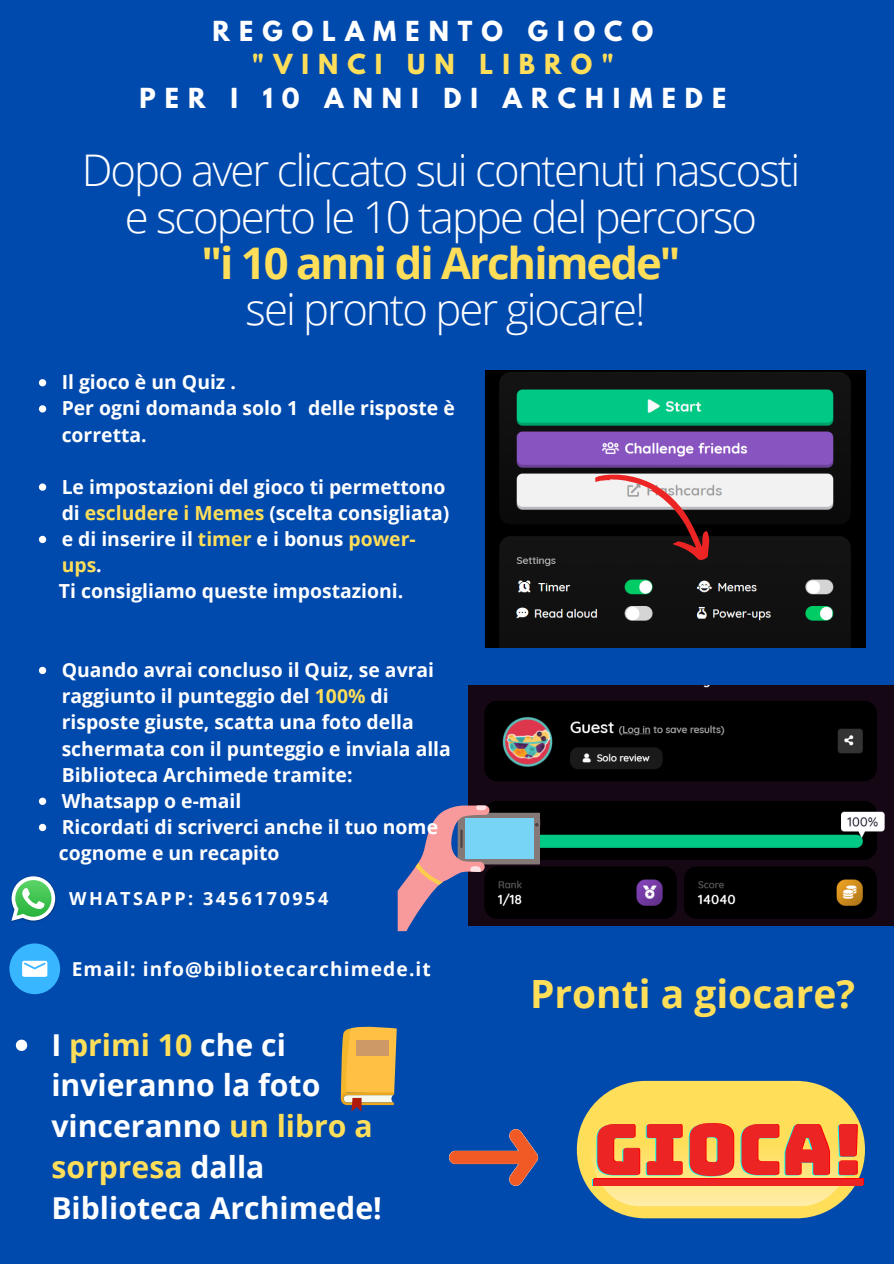
<style>
.page{position:relative;width:894px;height:1264px;background:#fff}
.page>*{position:absolute;margin:0;border:0;box-sizing:border-box;transform-origin:0 0}
.t1{font:70.2px "Bungee";color:#0ff}
.t2{font:300 43.65px/46.3px "Open Sans";letter-spacing:-.045em;color:#fff;text-align:center}
.t3{font:700 43.65px "Open Sans";letter-spacing:-.045em;color:#ffde59}
.t4{font:700 38.85px "Open Sans";color:#ffde59}
.t5{font:700 30.15px/40.8px "Open Sans";color:#fff}
.t6{font:700 24.45px "League Spartan";letter-spacing:.37em;color:#fff}
.t7{font:700 24.45px "League Spartan";letter-spacing:.37em;color:#ffde59}
.t8{font:700 19.35px/26.1px "Open Sans";color:#fff}
.t9{font:700 19.2px "Open Sans";letter-spacing:.055em;color:#fff}
.t10{font:700 18px "Open Sans";letter-spacing:.14em;color:#fff}
.s1{color:#ffde59}
</style>
<div class="page">
<div style="left:0;top:0;width:893px;height:1263px;background:#004aad"></div>
<img style="left:485px;top:371px;width:379px;height:277px">
<img style="left:468px;top:685px;width:425px;height:240px">
<svg style="left:593px;top:450px;width:130px;height:119px;background:#6b5563"></svg>
<svg style="left:341px;top:1026px;width:55px;height:85px;background:#d7ad56"></svg>
<div style="left:356px;top:1039px;width:33px;height:16px;background:#cc9967"></div>
<div style="left:457px;top:812px;width:82px;height:52px;background:#847976"></div>
<div style="left:465px;top:818px;width:68px;height:40px;background:#78d4f7"></div>
<svg style="left:397px;top:805px;width:92px;height:126px"></svg>
<img style="left:11px;top:892px;width:46px;height:30px">
<svg style="left:11px;top:876px;width:44px;height:44px;background:#74bf9c"></svg>
<div style="left:9px;top:943px;width:51px;height:51px;background:#38b6ff;border-radius:50%"></div>
<svg style="left:22px;top:960px;width:25px;height:16px"></svg>
<img style="left:448px;top:1129px;width:91px;height:57px">
<svg style="left:16px;top:1039px;width:11px;height:11px"></svg>
<svg style="left:39px;top:667px;width:7px;height:7px"></svg>
<svg style="left:39px;top:797px;width:7px;height:8px"></svg>
<svg style="left:39px;top:823px;width:7px;height:8px"></svg>
<svg style="left:39px;top:483px;width:7px;height:8px"></svg>
<svg style="left:39px;top:536px;width:7px;height:7px"></svg>
<svg style="left:39px;top:379px;width:7px;height:7px"></svg>
<svg style="left:39px;top:405px;width:7px;height:7px"></svg>
<div style="left:576px;top:1080px;width:288px;height:138px;background:#ffde59;border-radius:68px"></div>
<svg style="left:589px;top:1151px;width:265px;height:55px"></svg>
<div style="left:592px;top:1179px;width:269px;height:7px;background:#ec2524"></div>
<div style="left:593px;top:1178px;width:269px;height:7px;background:#ec2524"></div>
<p class="t6" style="left:212px;top:19px;width:442px">REGOLAMENTO GIOCO</p>
<p class="t7" style="left:252px;top:52px;width:363px">"VINCI UN LIBRO"</p>
<p class="t6" style="left:139px;top:86px;width:588px">PER I 10 ANNI DI ARCHIMEDE</p>
<h2 class="t2" style="left:82px;top:146px;width:719px">Dopo aver cliccato sui contenuti nascosti e scoperto le 10 tappe del percorso</h2>
<h2 class="t3" style="left:201px;top:232px;width:480px">"i 10 anni di Archimede"</h2>
<h2 class="t2" style="left:245px;top:285px;width:401px">sei pronto per giocare!</h2>
<p class="t8" style="left:62px;top:369px;width:394px">Il gioco è un Quiz .<br>Per ogni domanda solo 1 delle risposte è corretta.</p>
<p class="t8" style="left:59px;top:473px;width:392px">Le impostazioni del gioco ti permettono di <span class="s1">escludere i Memes</span> (scelta consigliata) e di inserire il <span class="s1">timer</span> e i bonus <span class="s1">power&shy;ups</span>.<br>Ti consigliamo queste impostazioni.</p>
<p class="t8" style="left:59px;top:656px;width:393px">Quando avrai concluso il Quiz, se avrai raggiunto il punteggio del <span class="s1">100%</span> di risposte giuste, scatta una foto della schermata con il punteggio e inviala alla Biblioteca Archimede tramite:<br>Whatsapp o e-mail<br>Ricordati di scriverci anche il tuo nome cognome e un recapito</p>
<p class="t10" style="left:69px;top:886px;width:260px">WHATSAPP: 3456170954</p>
<p class="t9" style="left:72px;top:955px;width:360px">Email: info@bibliotecarchimede.it</p>
<h3 class="t5" style="left:51px;top:1023px;width:332px">I <span class="s1">primi 10</span> che ci invieranno la foto vinceranno <span class="s1">un libro a sorpresa</span> dalla<br>Biblioteca Archimede!</h3>
<h3 class="t4" style="left:530px;top:966px;width:326px">Pronti a giocare?</h3>
<h1 class="t1" style="left:592px;top:1115px;width:271px">GIOCA!</h1>
</div>
